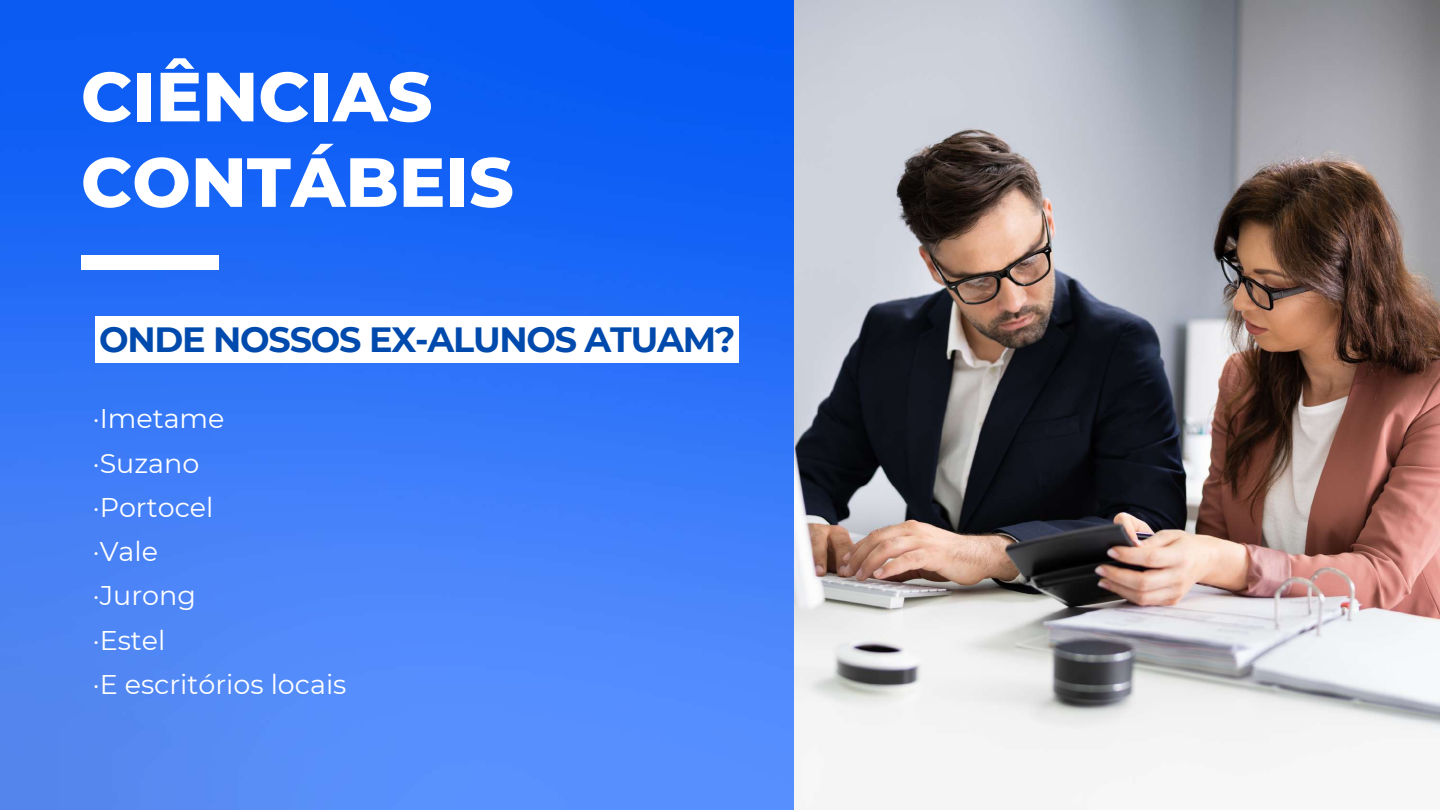
<style>
.page{position:relative;width:1440px;height:810px;background:#fff}
.page>*{position:absolute;margin:0;border:0;box-sizing:border-box;transform-origin:0 0}
.t1{font:800 69.4px/85.5px "Montserrat";color:#fff}
.t2{font:700 35px "Montserrat";letter-spacing:-.035em;color:#004aad}
.t3{font:27px/44.2px "Montserrat";color:#fff}
</style>
<div class="page">
<img style="left:0;top:0;width:795px;height:810px">
<img style="left:795px;top:0;width:645px;height:753px">
<div style="left:95px;top:316px;width:643px;height:47px;background:#fff"></div>
<div style="left:81px;top:256px;width:137px;height:14px;background:#fff"></div>
<h1 class="t1" style="left:81px;top:54px;width:434px">CIÊNCIAS<br>CONTÁBEIS</h1>
<p class="t2" style="left:99px;top:318px;width:638px">ONDE NOSSOS EX-ALUNOS ATUAM?</p>
<p class="t3" style="left:93px;top:396px;width:255px">·Imetame<br>·Suzano<br>·Portocel<br>·Vale<br>·Jurong<br>·Estel<br>·E escritórios locais</p>
</div>
